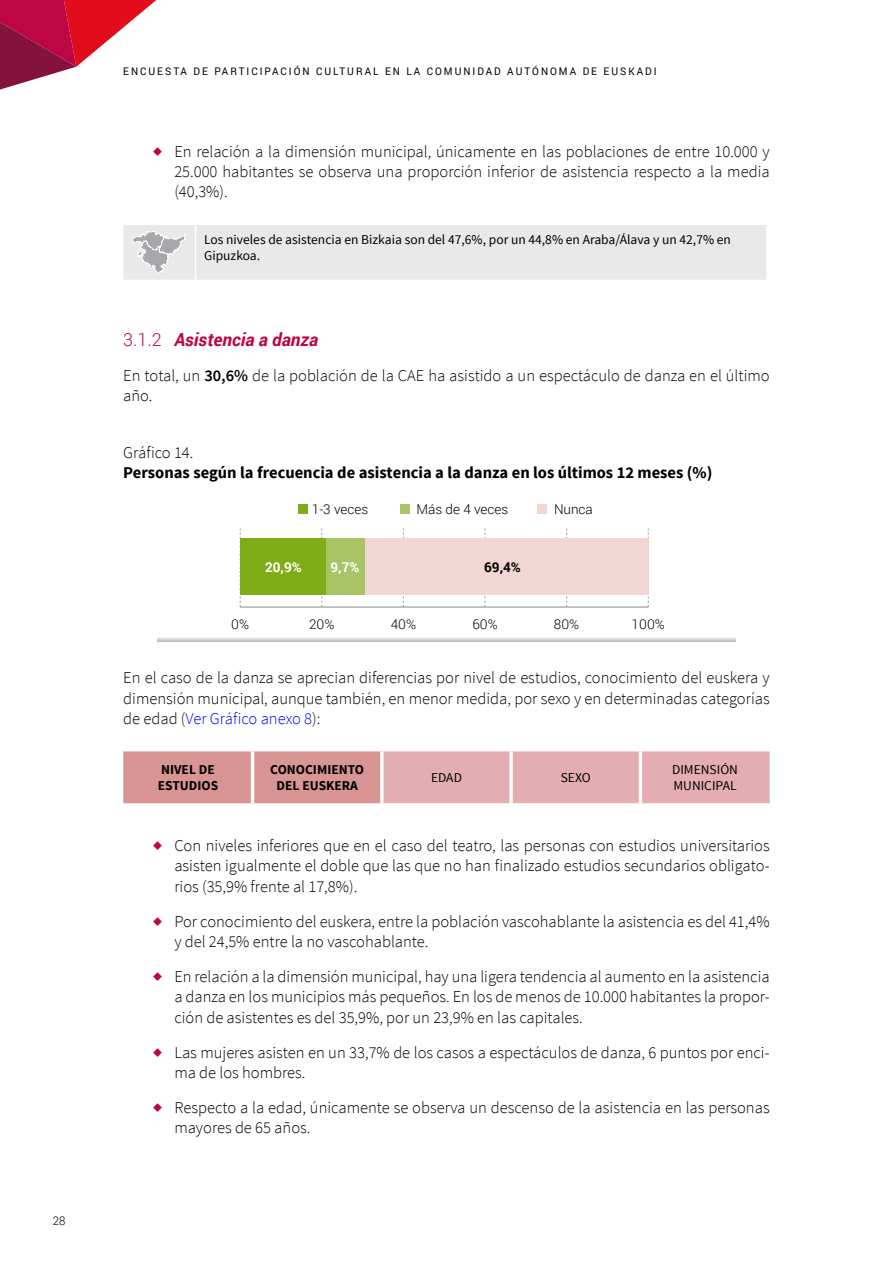
<style>
.page{position:relative;width:893px;height:1263px;background:#fff}
.page>*{position:absolute;margin:0;border:0;box-sizing:border-box;transform-origin:0 0}
.t1{font:italic 700 18px "Roboto";color:#bd0643}
.t2{font:300 16.5px/20.2px "Source Sans Pro";color:#000;text-align:justify}
.t3{font:700 16.5px "Source Sans Pro";color:#000}
.t4{font:13.5px/16.2px "Source Sans Pro";color:#000}
.t5{font:300 13.5px "Roboto";color:#000}
.t6{font:700 13.5px/16.2px "Source Sans Pro";color:#000}
.t7{font:700 13.5px "Roboto";color:#fff}
.t8{font:700 13.5px "Roboto";color:#000}
.t9{font:300 12px "Roboto";color:#000;scale:.95 1}
.t10{font:10.5px "Roboto";letter-spacing:.2em;color:#000;scale:.95 1}
.s1{font-weight:300;font-style:normal}
.s2{font-weight:600}
.s3{color:#00f}
</style>
<div class="page">
<svg style="left:0;top:0;width:157px;height:90px"></svg>
<div style="left:123px;top:225px;width:643px;height:55px;background:#e9e9ea"></div>
<svg style="left:157px;top:637px;width:579px;height:5px"></svg>
<hr style="left:240px;top:607px;width:408px;height:1px;background:#87888a">
<svg style="left:322px;top:528px;width:1px;height:79px"></svg>
<svg style="left:403px;top:528px;width:1px;height:79px"></svg>
<svg style="left:485px;top:528px;width:1px;height:79px"></svg>
<svg style="left:566px;top:528px;width:1px;height:79px"></svg>
<svg style="left:648px;top:528px;width:1px;height:79px"></svg>
<svg style="left:240px;top:528px;width:10px;height:79px"></svg>
<div style="left:365px;top:539px;width:283px;height:56px;background:#f1d6d3"></div>
<div style="left:325px;top:539px;width:40px;height:56px;background:#a9c465"></div>
<div style="left:240px;top:539px;width:85px;height:56px;background:#7fad17"></div>
<div style="left:299px;top:505px;width:9px;height:9px;background:#7fad17"></div>
<div style="left:400px;top:505px;width:9px;height:9px;background:#a9c465"></div>
<div style="left:538px;top:505px;width:9px;height:9px;background:#f1d6d3"></div>
<svg style="left:123px;top:751px;width:647px;height:52px;background:#dfa4a6"></svg>
<hr style="left:251px;top:751px;width:3px;height:52px;background:#fff">
<svg style="left:380px;top:751px;width:4px;height:52px"></svg>
<svg style="left:509px;top:751px;width:4px;height:52px"></svg>
<hr style="left:639px;top:751px;width:3px;height:52px;background:#fff">
<p class="t9" style="left:53px;top:1212px;width:15px">28</p>
<p class="t10" style="left:123px;top:64px;width:563px">ENCUESTA DE PARTICIPACIÓN CULTURAL EN LA COMUNIDAD AUTÓNOMA DE EUSKADI</p>
<p class="t2" style="left:174px;top:141px;width:597px;text-indent:-21px"><sup>◆</sup> En relación a la dimensión municipal, únicamente en las poblaciones de entre 10.000 y 25.000 habitantes se observa una proporción inferior de asistencia respecto a la media (40,3%).</p>
<p class="t4" style="left:204px;top:231px;width:528px">Los niveles de asistencia en Bizkaia son del 47,6%, por un 44,8% en Araba/Álava y un 42,7% en<br>Gipuzkoa.</p>
<p class="t1" style="left:123px;top:327px;width:196px"><span class="s1">3.1.2</span> Asistencia a danza</p>
<p class="t2" style="left:123px;top:365px;width:648px">En total, un <span class="s2">30,6%</span> de la población de la CAE ha asistido a un espectáculo de danza en el último año.</p>
<p class="t2" style="left:123px;top:442px;width:72px">Gráfico 14.</p>
<p class="t3" style="left:123px;top:462px;width:590px">Personas según la frecuencia de asistencia a la danza en los últimos 12 meses (%)</p>
<p class="t5" style="left:312px;top:500px;width:58px">1-3 veces</p>
<p class="t5" style="left:416px;top:500px;width:93px">Más de 4 veces</p>
<p class="t5" style="left:554px;top:500px;width:40px">Nunca</p>
<p class="t7" style="left:265px;top:558px;width:38px">20,9%</p>
<p class="t7" style="left:331px;top:558px;width:30px">9,7%</p>
<p class="t8" style="left:484px;top:558px;width:38px">69,4%</p>
<p class="t5" style="left:231px;top:615px;width:19px">0%</p>
<p class="t5" style="left:309px;top:615px;width:27px">20%</p>
<p class="t5" style="left:391px;top:615px;width:27px">40%</p>
<p class="t5" style="left:472px;top:615px;width:27px">60%</p>
<p class="t5" style="left:554px;top:615px;width:27px">80%</p>
<p class="t5" style="left:632px;top:615px;width:35px">100%</p>
<p class="t2" style="left:123px;top:668px;width:648px">En el caso de la danza se aprecian diferencias por nivel de estudios, conocimiento del euskera y dimensión municipal, aunque también, en menor medida, por sexo y en determinadas categorías de edad (<span class="s3">Ver Gráfico anexo 8</span>):</p>
<p class="t6" style="left:158px;top:762px;width:62px">NIVEL DE<br>ESTUDIOS</p>
<p class="t6" style="left:270px;top:762px;width:95px;text-align:center">CONOCIMIENTO<br>DEL EUSKERA</p>
<p class="t4" style="left:431px;top:770px;width:32px">EDAD</p>
<p class="t4" style="left:561px;top:770px;width:31px">SEXO</p>
<p class="t4" style="left:672px;top:762px;width:67px">DIMENSIÓN<br>MUNICIPAL</p>
<p class="t2" style="left:174px;top:836px;width:597px;text-indent:-21px"><sup>◆</sup> Con niveles inferiores que en el caso del teatro, las personas con estudios universitarios asisten igualmente el doble que las que no han finalizado estudios secundarios obligato&shy;rios (35,9% frente al 17,8%).</p>
<p class="t2" style="left:174px;top:911px;width:597px;text-indent:-21px"><sup>◆</sup> Por conocimiento del euskera, entre la población vascohablante la asistencia es del 41,4% y del 24,5% entre la no vascohablante.</p>
<p class="t2" style="left:174px;top:967px;width:597px;text-indent:-21px"><sup>◆</sup> En relación a la dimensión municipal, hay una ligera tendencia al aumento en la asistencia a danza en los municipios más pequeños. En los de menos de 10.000 habitantes la propor&shy;ción de asistentes es del 35,9%, por un 23,9% en las capitales.</p>
<p class="t2" style="left:174px;top:1042px;width:597px;text-indent:-21px"><sup>◆</sup> Las mujeres asisten en un 33,7% de los casos a espectáculos de danza, 6 puntos por enci&shy;ma de los hombres.</p>
<p class="t2" style="left:174px;top:1098px;width:597px;text-indent:-21px"><sup>◆</sup> Respecto a la edad, únicamente se observa un descenso de la asistencia en las personas mayores de 65 años.</p>
</div>
